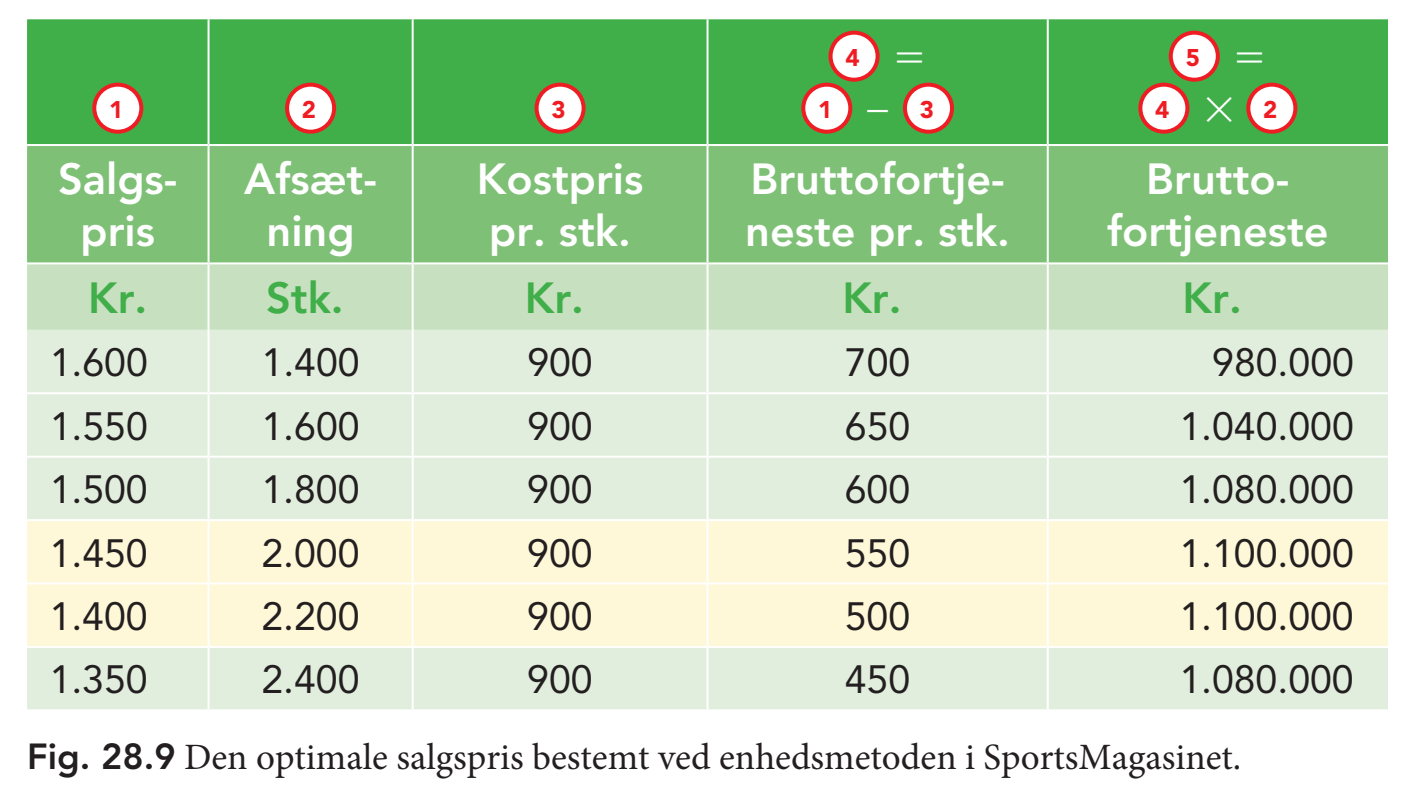
<style>
.page{position:relative;width:1421px;height:811px;background:#fff}
.page>*{position:absolute;margin:0;border:0;box-sizing:border-box;transform-origin:0 0}
.t1{font:800 43.2px/52px "Avenir";color:#fff;text-align:center}
.t2{font:800 43.2px "Avenir";color:#40ae49}
.t3{font:39.2px "Avenir";color:#231f20}
.t4{font:37.2px "Minion Pro";color:#231f20}
.t5{font:900 24px/52px "Avenir";color:#ee1d23}
.s1{font-family:"Minion Pro";font-weight:400;font-size:43.2px;color:#fff}
.s2{font-family:"Avenir";font-weight:800;font-size:36px}
</style>
<div class="page">
<div style="left:27px;top:19px;width:1361px;height:126px;background:#40ae49"></div>
<div style="left:27px;top:145px;width:1361px;height:118px;background:#7fc077"></div>
<div style="left:27px;top:263px;width:1361px;height:67px;background:#c7e0bf"></div>
<div style="left:27px;top:330px;width:1361px;height:380px;background:#e1eedd"></div>
<div style="left:27px;top:520px;width:1361px;height:127px;background:#fef8d8"></div>
<hr style="left:27px;top:144px;width:181px;height:2px;background:#fff">
<hr style="left:209px;top:144px;width:204px;height:2px;background:#fff">
<hr style="left:208px;top:146px;width:2px;height:116px;background:#fff">
<hr style="left:413px;top:144px;width:294px;height:2px;background:#fff">
<hr style="left:412px;top:146px;width:2px;height:116px;background:#fff">
<hr style="left:707px;top:144px;width:341px;height:2px;background:#fff">
<hr style="left:706px;top:146px;width:2px;height:116px;background:#fff">
<hr style="left:1048px;top:144px;width:340px;height:2px;background:#fff">
<hr style="left:1047px;top:146px;width:2px;height:116px;background:#fff">
<hr style="left:27px;top:262px;width:181px;height:2px;background:#fff">
<hr style="left:209px;top:262px;width:204px;height:2px;background:#fff">
<hr style="left:208px;top:264px;width:2px;height:66px;background:#fff">
<hr style="left:413px;top:262px;width:294px;height:2px;background:#fff">
<hr style="left:412px;top:264px;width:2px;height:66px;background:#fff">
<hr style="left:707px;top:262px;width:341px;height:2px;background:#fff">
<hr style="left:706px;top:264px;width:2px;height:66px;background:#fff">
<hr style="left:1048px;top:262px;width:340px;height:2px;background:#fff">
<hr style="left:1047px;top:264px;width:2px;height:66px;background:#fff">
<hr style="left:208px;top:330px;width:2px;height:62px;background:#fff">
<hr style="left:412px;top:330px;width:2px;height:62px;background:#fff">
<hr style="left:706px;top:330px;width:2px;height:62px;background:#fff">
<hr style="left:1047px;top:330px;width:2px;height:62px;background:#fff">
<hr style="left:27px;top:392px;width:181px;height:2px;background:#fff">
<hr style="left:209px;top:392px;width:204px;height:2px;background:#fff">
<hr style="left:208px;top:394px;width:2px;height:62px;background:#fff">
<hr style="left:413px;top:392px;width:294px;height:2px;background:#fff">
<hr style="left:412px;top:394px;width:2px;height:62px;background:#fff">
<hr style="left:707px;top:392px;width:341px;height:2px;background:#fff">
<hr style="left:706px;top:394px;width:2px;height:62px;background:#fff">
<hr style="left:1048px;top:392px;width:340px;height:2px;background:#fff">
<hr style="left:1047px;top:394px;width:2px;height:62px;background:#fff">
<hr style="left:27px;top:456px;width:181px;height:2px;background:#fff">
<hr style="left:209px;top:456px;width:204px;height:2px;background:#fff">
<hr style="left:208px;top:458px;width:2px;height:61px;background:#fff">
<hr style="left:413px;top:456px;width:294px;height:2px;background:#fff">
<hr style="left:412px;top:458px;width:2px;height:61px;background:#fff">
<hr style="left:707px;top:456px;width:341px;height:2px;background:#fff">
<hr style="left:706px;top:458px;width:2px;height:61px;background:#fff">
<hr style="left:1048px;top:456px;width:340px;height:2px;background:#fff">
<hr style="left:1047px;top:458px;width:2px;height:61px;background:#fff">
<hr style="left:27px;top:519px;width:181px;height:2px;background:#fff">
<hr style="left:209px;top:519px;width:204px;height:2px;background:#fff">
<hr style="left:208px;top:521px;width:2px;height:62px;background:#fff">
<hr style="left:413px;top:519px;width:294px;height:2px;background:#fff">
<hr style="left:412px;top:521px;width:2px;height:62px;background:#fff">
<hr style="left:707px;top:519px;width:341px;height:2px;background:#fff">
<hr style="left:706px;top:521px;width:2px;height:62px;background:#fff">
<hr style="left:1048px;top:519px;width:340px;height:2px;background:#fff">
<hr style="left:1047px;top:521px;width:2px;height:62px;background:#fff">
<hr style="left:27px;top:583px;width:181px;height:2px;background:#fff">
<hr style="left:209px;top:583px;width:204px;height:2px;background:#fff">
<hr style="left:208px;top:585px;width:2px;height:61px;background:#fff">
<hr style="left:413px;top:583px;width:294px;height:2px;background:#fff">
<hr style="left:412px;top:585px;width:2px;height:61px;background:#fff">
<hr style="left:707px;top:583px;width:341px;height:2px;background:#fff">
<hr style="left:706px;top:585px;width:2px;height:61px;background:#fff">
<hr style="left:1048px;top:583px;width:340px;height:2px;background:#fff">
<hr style="left:1047px;top:585px;width:2px;height:61px;background:#fff">
<hr style="left:27px;top:646px;width:181px;height:2px;background:#fff">
<hr style="left:209px;top:646px;width:204px;height:2px;background:#fff">
<hr style="left:208px;top:648px;width:2px;height:61px;background:#fff">
<hr style="left:413px;top:646px;width:294px;height:2px;background:#fff">
<hr style="left:412px;top:648px;width:2px;height:61px;background:#fff">
<hr style="left:707px;top:646px;width:341px;height:2px;background:#fff">
<hr style="left:706px;top:648px;width:2px;height:61px;background:#fff">
<hr style="left:1048px;top:646px;width:340px;height:2px;background:#fff">
<hr style="left:1047px;top:648px;width:2px;height:61px;background:#fff">
<hr style="left:27px;top:709px;width:181px;height:2px;background:#fff">
<hr style="left:209px;top:709px;width:204px;height:2px;background:#fff">
<hr style="left:413px;top:709px;width:294px;height:2px;background:#fff">
<hr style="left:707px;top:709px;width:341px;height:2px;background:#fff">
<hr style="left:1048px;top:709px;width:340px;height:2px;background:#fff">
<hr style="left:208px;top:19px;width:2px;height:125px;background:#fff">
<hr style="left:412px;top:19px;width:2px;height:125px;background:#fff">
<hr style="left:706px;top:19px;width:2px;height:125px;background:#fff">
<hr style="left:1047px;top:19px;width:2px;height:125px;background:#fff">
<div style="left:94px;top:85px;width:47px;height:47px;background:#fff;border-radius:50%"></div>
<div style="left:92px;top:83px;width:51px;height:51px;border:4px solid #ee1d23;border-radius:50%"></div>
<div style="left:287px;top:85px;width:47px;height:47px;background:#fff;border-radius:50%"></div>
<div style="left:285px;top:83px;width:51px;height:51px;border:4px solid #ee1d23;border-radius:50%"></div>
<div style="left:536px;top:85px;width:48px;height:47px;background:#fff;border-radius:50%"></div>
<div style="left:534px;top:83px;width:52px;height:51px;border:4px solid #ee1d23;border-radius:50%"></div>
<div style="left:830px;top:33px;width:47px;height:47px;background:#fff;border-radius:50%"></div>
<div style="left:828px;top:31px;width:51px;height:51px;border:4px solid #ee1d23;border-radius:50%"></div>
<div style="left:803px;top:85px;width:47px;height:47px;background:#fff;border-radius:50%"></div>
<div style="left:801px;top:83px;width:51px;height:51px;border:4px solid #ee1d23;border-radius:50%"></div>
<div style="left:905px;top:85px;width:47px;height:47px;background:#fff;border-radius:50%"></div>
<div style="left:903px;top:83px;width:51px;height:51px;border:4px solid #ee1d23;border-radius:50%"></div>
<div style="left:1171px;top:33px;width:47px;height:47px;background:#fff;border-radius:50%"></div>
<div style="left:1169px;top:31px;width:51px;height:51px;border:4px solid #ee1d23;border-radius:50%"></div>
<div style="left:1140px;top:85px;width:47px;height:47px;background:#fff;border-radius:50%"></div>
<div style="left:1138px;top:83px;width:51px;height:51px;border:4px solid #ee1d23;border-radius:50%"></div>
<div style="left:1248px;top:85px;width:47px;height:47px;background:#fff;border-radius:50%"></div>
<div style="left:1246px;top:83px;width:51px;height:51px;border:4px solid #ee1d23;border-radius:50%"></div>
<svg style="left:897px;top:53px;width:25px;height:10px"></svg>
<svg style="left:1237px;top:53px;width:25px;height:10px"></svg>
<svg style="left:1207px;top:97px;width:25px;height:25px"></svg>
<p class="t5" style="left:109px;top:83px;width:16px">1</p>
<p class="t5" style="left:302px;top:83px;width:16px">2</p>
<p class="t5" style="left:551px;top:83px;width:16px">3</p>
<p class="t5" style="left:818px;top:31px;width:117px;text-indent:27px">4<br>1<span class="s1">−</span>3</p>
<p class="t5" style="left:1185px;top:31px;width:16px">5</p>
<p class="t5" style="left:1155px;top:83px;width:16px">4</p>
<p class="t5" style="left:1263px;top:83px;width:16px">2</p>
<p class="t1" style="left:58px;top:154px;width:121px">Salgs&shy;pris</p>
<p class="t1" style="left:244px;top:154px;width:134px">Afsæt&shy;ning</p>
<p class="t1" style="left:477px;top:154px;width:168px;text-align:left">Kostpris pr. stk.</p>
<p class="t1" style="left:745px;top:154px;width:266px;text-align:left">Bruttofortje&shy;neste pr. stk.</p>
<p class="t1" style="left:1107px;top:154px;width:223px">Brutto&shy;fortjeneste</p>
<p class="t2" style="left:88px;top:272px;width:61px">Kr.</p>
<p class="t2" style="left:266px;top:272px;width:79px">Stk.</p>
<p class="t2" style="left:525px;top:272px;width:61px">Kr.</p>
<p class="t2" style="left:842px;top:272px;width:61px">Kr.</p>
<p class="t2" style="left:1182px;top:272px;width:61px">Kr.</p>
<p class="t3" style="left:50px;top:340px;width:100px">1.600</p>
<p class="t3" style="left:262px;top:340px;width:100px">1.400</p>
<p class="t3" style="left:527px;top:340px;width:67px">900</p>
<p class="t3" style="left:845px;top:340px;width:67px">700</p>
<p class="t3" style="left:1212px;top:340px;width:143px">980.000</p>
<p class="t3" style="left:50px;top:403px;width:100px">1.550</p>
<p class="t3" style="left:261px;top:403px;width:100px">1.600</p>
<p class="t3" style="left:527px;top:403px;width:67px">900</p>
<p class="t3" style="left:845px;top:403px;width:67px">650</p>
<p class="t3" style="left:1179px;top:403px;width:176px">1.040.000</p>
<p class="t3" style="left:50px;top:467px;width:100px">1.500</p>
<p class="t3" style="left:261px;top:467px;width:100px">1.800</p>
<p class="t3" style="left:527px;top:467px;width:67px">900</p>
<p class="t3" style="left:845px;top:467px;width:67px">600</p>
<p class="t3" style="left:1179px;top:467px;width:176px">1.080.000</p>
<p class="t3" style="left:50px;top:530px;width:100px">1.450</p>
<p class="t3" style="left:261px;top:530px;width:100px">2.000</p>
<p class="t3" style="left:527px;top:530px;width:67px">900</p>
<p class="t3" style="left:845px;top:530px;width:67px">550</p>
<p class="t3" style="left:1179px;top:530px;width:176px">1. 100.000</p>
<p class="t3" style="left:50px;top:594px;width:100px">1.400</p>
<p class="t3" style="left:261px;top:594px;width:100px">2.200</p>
<p class="t3" style="left:527px;top:594px;width:67px">900</p>
<p class="t3" style="left:845px;top:594px;width:67px">500</p>
<p class="t3" style="left:1179px;top:594px;width:176px">1. 100.000</p>
<p class="t3" style="left:50px;top:657px;width:100px">1.350</p>
<p class="t3" style="left:261px;top:657px;width:100px">2.400</p>
<p class="t3" style="left:527px;top:657px;width:67px">900</p>
<p class="t3" style="left:845px;top:657px;width:67px">450</p>
<p class="t3" style="left:1179px;top:657px;width:176px">1.080.000</p>
<p class="t4" style="left:27px;top:732px;width:1216px"><span class="s2">Fig. 28.9</span> Den optimale salgspris bestemt ved enhedsmetoden i SportsMagasinet.</p>
</div>
